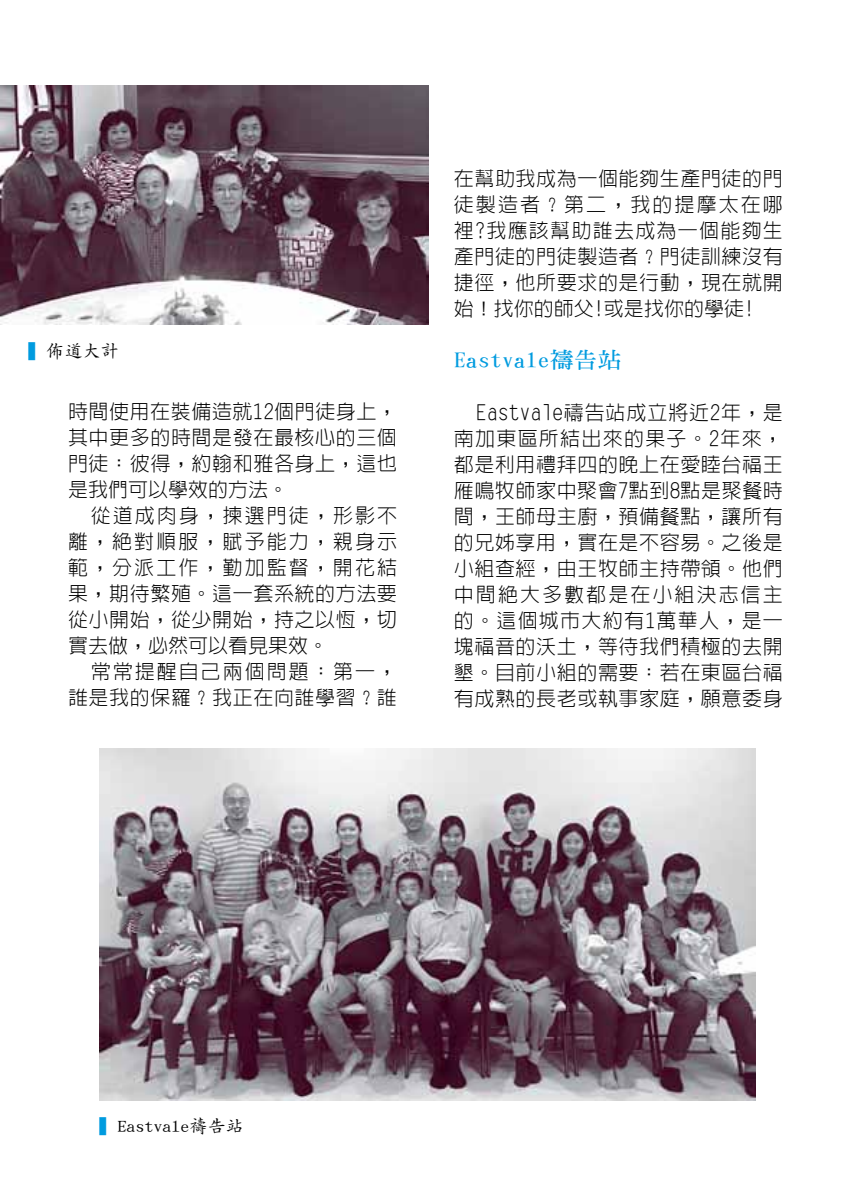
<style>
.page{position:relative;width:851px;height:1191px;background:#fff}
.page>*{position:absolute;margin:0;border:0;box-sizing:border-box;transform-origin:0 0}
.t1{font:700 21.6px "AR Ming B5";color:#009bdf;scale:1.11 1}
.t2{font:300 20px/26px "AR Hei B5";letter-spacing:.03em;color:#000;text-align:justify}
.t3{font:500 18px "AR Kai B5";color:#000}
.s1{color:#009bdf}
</style>
<div class="page">
<img style="left:100px;top:748px;width:655px;height:352px">
<img style="left:0;top:85px;width:428px;height:239px">
<p class="t3" style="left:28px;top:342px;width:91px"><span class="s1">▍</span>佈道大計</p>
<p class="t2" style="left:68px;top:398px;width:330px">時間使用在裝備造就12個門徒身上，其中更多的時間是發在最核心的三個門徒：彼得，約翰和雅各身上，這也是我們可以學效的方法。</p>
<p class="t2" style="left:68px;top:502px;width:330px;text-indent:23px">從道成肉身，揀選門徒，形影不離，絕對順服，賦予能力，親身示範，分派工作，勤加監督，開花結果，期待繁殖。這一套系統的方法要從小開始，從少開始，持之以恆，切實去做，必然可以看見果效。</p>
<p class="t2" style="left:68px;top:658px;width:330px;text-align:right">常常提醒自己兩個問題：第一，誰是我的保羅？我正在向誰學習？誰</p>
<p class="t2" style="left:454px;top:165px;width:330px">在幫助我成為一個能夠生產門徒的門徒製造者？第二，我的提摩太在哪裡?我應該幫助誰去成為一個能夠生產門徒的門徒製造者？門徒訓練沒有捷徑，他所要求的是行動，現在就開始！找你的師父!或是找你的學徒!</p>
<p class="t1" style="left:454px;top:349px;width:153px">Eastvale禱告站</p>
<p class="t2" style="left:454px;top:399px;width:330px;text-indent:23px">Eastvale禱告站成立將近2年，是南加東區所結出來的果子。2年來，都是利用禮拜四的晚上在愛睦台福王雁鳴牧師家中聚會7點到8點是聚餐時間，王師母主廚，預備餐點，讓所有的兄姊享用，實在是不容易。之後是小組查經，由王牧師主持帶領。他們中間絕大多數都是在小組決志信主的。這個城市大約有1萬華人，是一塊福音的沃土，等待我們積極的去開墾。目前小組的需要：若在東區台福有成熟的長老或執事家庭，願意委身</p>
<p class="t3" style="left:100px;top:1116px;width:145px"><span class="s1">▍</span>Eastvale禱告站</p>
</div>
